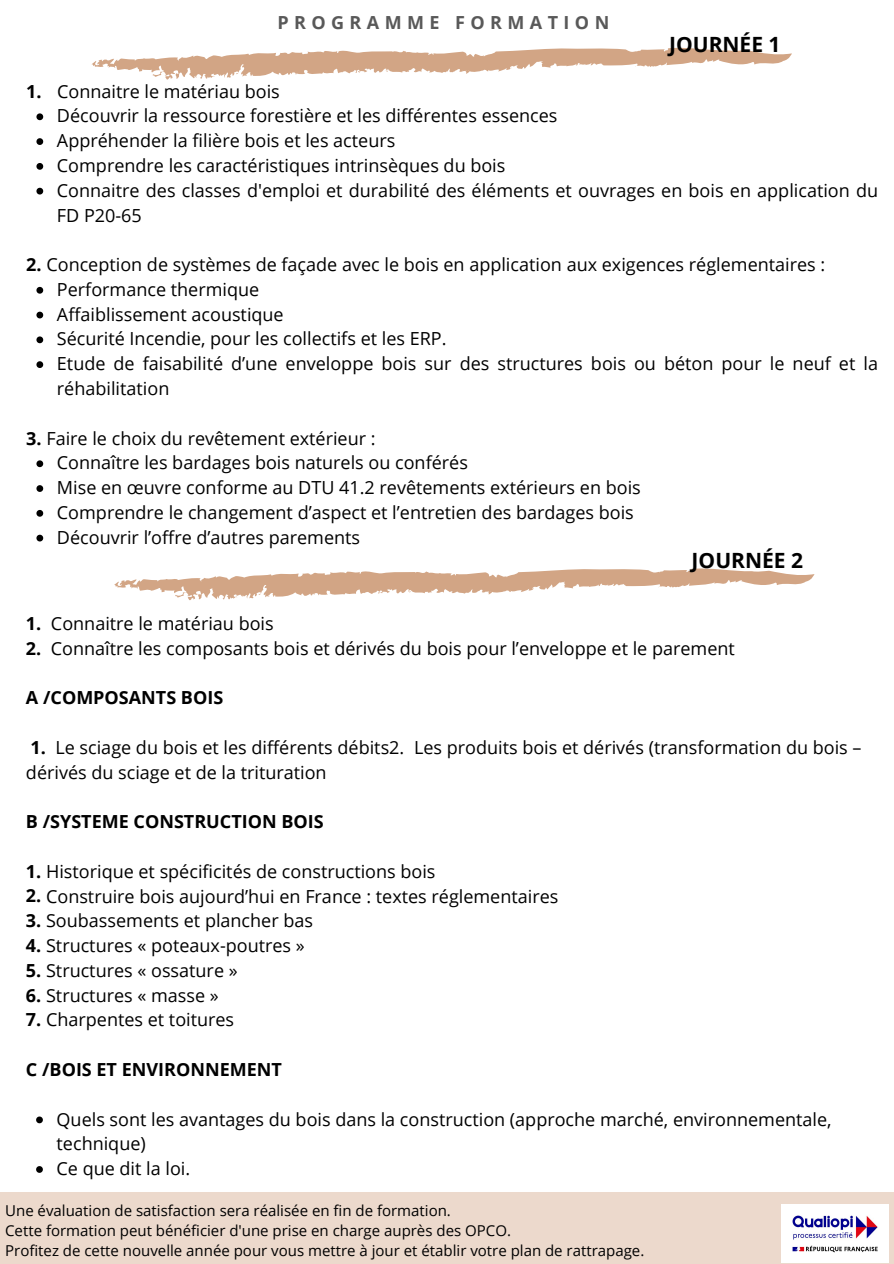
<style>
.page{position:relative;width:894px;height:1264px;background:#fff}
.page>*{position:absolute;margin:0;border:0;box-sizing:border-box;transform-origin:0 0}
.t1{font:700 21px "Open Sans";color:#000}
.t2{font:18px/24.8px "Open Sans";color:#000}
.t3{font:700 18px "Open Sans";color:#000}
.t4{font:700 18px "Open Sans";letter-spacing:.3em;color:#595959}
.t5{font:15px "Open Sans";color:#000}
.s1{font-weight:700}
.s2{font-weight:700;color:#fff}
.s3{color:#fff}
</style>
<div class="page">
<div style="left:0;top:1192px;width:893px;height:71px;background:#ecd9cc"></div>
<svg style="left:36px;top:113px;width:7px;height:7px"></svg>
<svg style="left:36px;top:138px;width:7px;height:7px"></svg>
<svg style="left:36px;top:163px;width:7px;height:7px"></svg>
<svg style="left:36px;top:188px;width:7px;height:6px"></svg>
<svg style="left:36px;top:287px;width:7px;height:7px"></svg>
<svg style="left:36px;top:312px;width:7px;height:6px"></svg>
<svg style="left:36px;top:336px;width:7px;height:7px"></svg>
<svg style="left:36px;top:361px;width:7px;height:7px"></svg>
<svg style="left:36px;top:460px;width:7px;height:7px"></svg>
<svg style="left:36px;top:485px;width:7px;height:7px"></svg>
<svg style="left:36px;top:510px;width:7px;height:6px"></svg>
<svg style="left:36px;top:534px;width:7px;height:7px"></svg>
<svg style="left:91px;top:47px;width:700px;height:33px"></svg>
<svg style="left:114px;top:568px;width:700px;height:32px"></svg>
<svg style="left:36px;top:1116px;width:7px;height:7px"></svg>
<svg style="left:36px;top:1166px;width:7px;height:6px"></svg>
<img style="left:781px;top:1204px;width:107px;height:58px">
<p class="t4" style="left:277px;top:10px;width:333px">PROGRAMME FORMATION</p>
<p class="t2" style="left:26px;top:78px;width:255px"><span class="s1">1.</span><span class="s2">...</span>Connaitre le matériau bois</p>
<p class="t1" style="left:669px;top:29px;width:113px">JOURNÉE 1</p>
<p class="t2" style="left:57px;top:103px;width:502px">Découvrir la ressource forestière et les différentes essences</p>
<p class="t2" style="left:57px;top:128px;width:340px">Appréhender la filière bois et les acteurs</p>
<p class="t2" style="left:57px;top:153px;width:450px">Comprendre les caractéristiques intrinsèques du bois</p>
<p class="t2" style="left:57px;top:177px;width:822px">Connaitre des classes d'emploi et durabilité des éléments et ouvrages en bois en application du<br>FD P20-65</p>
<p class="t2" style="left:26px;top:252px;width:800px"><span class="s1">2.</span> Conception de systèmes de façade avec le bois en application aux exigences réglementaires :</p>
<p class="t2" style="left:57px;top:276px;width:204px">Performance thermique</p>
<p class="t2" style="left:57px;top:301px;width:228px">Affaiblissement acoustique</p>
<p class="t2" style="left:57px;top:326px;width:391px">Sécurité Incendie, pour les collectifs et les ERP.</p>
<p class="t2" style="left:57px;top:351px;width:822px">Etude de faisabilité d’une enveloppe bois sur des structures bois ou béton pour le neuf et la réhabilitation</p>
<p class="t2" style="left:26px;top:425px;width:351px"><span class="s1">3.</span> Faire le choix du revêtement extérieur :</p>
<p class="t2" style="left:57px;top:450px;width:412px">Connaître les bardages bois naturels ou conférés</p>
<p class="t2" style="left:57px;top:475px;width:585px">Mise en œuvre conforme au DTU 41.2 revêtements extérieurs en bois</p>
<p class="t2" style="left:57px;top:499px;width:578px">Comprendre le changement d’aspect et l’entretien des bardages bois</p>
<p class="t2" style="left:57px;top:524px;width:304px">Découvrir l’offre d’autres parements</p>
<p class="t1" style="left:691px;top:545px;width:113px">JOURNÉE 2</p>
<p class="t2" style="left:26px;top:610px;width:249px"><span class="s1">1.</span><span class="s3">..</span>Connaitre le matériau bois</p>
<p class="t2" style="left:26px;top:635px;width:710px"><span class="s1">2.</span> Connaître les composants bois et dérivés du bois pour l’enveloppe et le parement</p>
<p class="t3" style="left:26px;top:685px;width:199px">A /COMPOSANTS BOIS</p>
<p class="t2" style="left:26px;top:734px;width:836px"><span class="s1">1.</span> Le sciage du bois et les différents débits2. Les produits bois et dérivés (transformation du bois – dérivés du sciage et de la trituration</p>
<p class="t3" style="left:26px;top:809px;width:299px">B /SYSTEME CONSTRUCTION BOIS</p>
<p class="t2" style="left:26px;top:858px;width:411px"><span class="s1">1.</span> Historique et spécificités de constructions bois</p>
<p class="t2" style="left:26px;top:883px;width:534px"><span class="s1">2.</span> Construire bois aujourd’hui en France : textes réglementaires</p>
<p class="t2" style="left:26px;top:907px;width:288px"><span class="s1">3.</span> Soubassements et plancher bas</p>
<p class="t2" style="left:26px;top:932px;width:280px"><span class="s1">4.</span> Structures « poteaux-poutres »</p>
<p class="t2" style="left:26px;top:957px;width:213px"><span class="s1">5.</span> Structures « ossature »</p>
<p class="t2" style="left:26px;top:982px;width:194px"><span class="s1">6.</span> Structures « masse »</p>
<p class="t2" style="left:26px;top:1007px;width:210px"><span class="s1">7.</span> Charpentes et toitures</p>
<p class="t3" style="left:26px;top:1056px;width:257px">C /BOIS ET ENVIRONNEMENT</p>
<p class="t2" style="left:57px;top:1106px;width:776px">Quels sont les avantages du bois dans la construction (approche marché, environnementale, technique)</p>
<p class="t2" style="left:57px;top:1155px;width:135px">Ce que dit la loi.</p>
<p class="t5" style="left:5px;top:1199px;width:447px">Une évaluation de satisfaction sera réalisée en fin de formation.</p>
<p class="t5" style="left:5px;top:1219px;width:507px">Cette formation peut bénéficier d'une prise en charge auprès des OPCO.</p>
<p class="t5" style="left:5px;top:1239px;width:640px">Profitez de cette nouvelle année pour vous mettre à jour et établir votre plan de rattrapage.</p>
</div>
